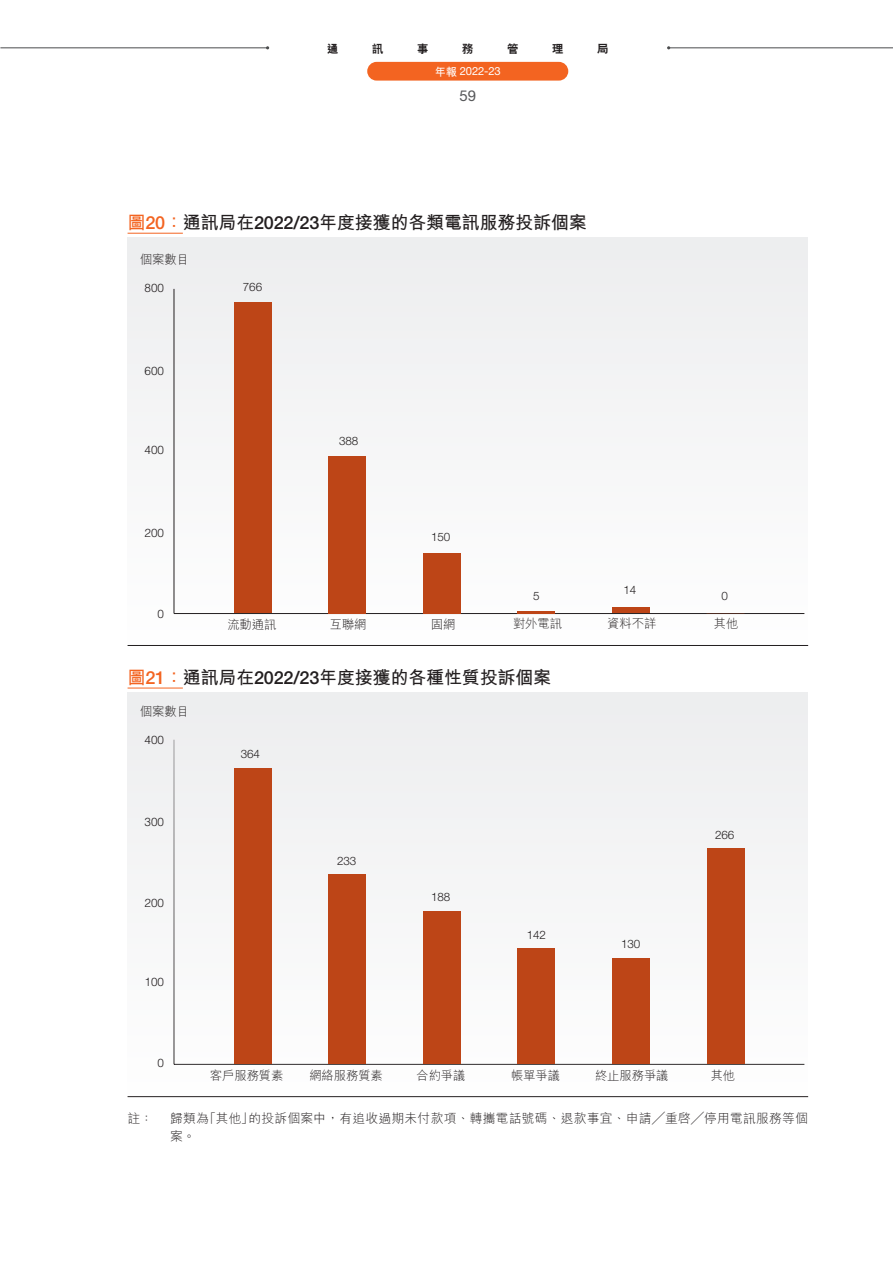
<style>
.page{position:relative;width:893px;height:1263px;background:#fff}
.page>*{position:absolute;margin:0;border:0;box-sizing:border-box;transform-origin:0 0}
.t1{font:700 18px "M Hei HK";letter-spacing:-.01em;color:#231f20}
.t2{font:15px "Helvetica Neue LT Std";color:#57585a}
.t3{font:300 12.75px/18px "M Hei HK";letter-spacing:.02em;color:#231f20}
.t4{font:300 12.3px "M Hei HK";letter-spacing:-.01em;color:#231f20}
.t5{font:300 11.7px "Helvetica Neue LT Std";letter-spacing:-.01em;color:#231f20}
.t6{font:300 11.7px "Helvetica LT Std";color:#231f20}
.t7{font:11.25px "Helvetica Neue LT Std";letter-spacing:-.015em;color:#fff}
.t8{font:800 11.25px "C Hei 2 HK";color:#231f20}
.s1{font-family:"M Hei HK";font-weight:700}
.s2{color:#f36421}
.s3{font-family:"Helvetica Neue LT Std";font-weight:500;color:#f36421}
.s4{font-family:"Helvetica Neue LT Std";font-weight:500}
</style>
<div class="page">
<hr style="left:669px;top:47px;width:224px;height:1px;background:#4b4c4d">
<hr style="left:0;top:47px;width:268px;height:1px;background:#4b4c4d">
<div style="left:367px;top:62px;width:201px;height:19px;background:#f36421;border-radius:9px"></div>
<hr style="left:128px;top:1096px;width:680px;height:1px;background:#231f20">
<div style="left:128px;top:692px;width:680px;height:404px;background:#f4f5f5"></div>
<hr style="left:128px;top:688px;width:55px;height:1px;background:#f36421">
<hr style="left:128px;top:233px;width:55px;height:1px;background:#f36421">
<div style="left:128px;top:237px;width:680px;height:408px;background:#f5f5f6"></div>
<hr style="left:128px;top:645px;width:680px;height:1px;background:#231f20">
<hr style="left:174px;top:613px;width:630px;height:1px;background:#231f20">
<hr style="left:174px;top:289px;width:1px;height:324px;background:#231f20">
<div style="left:612px;top:607px;width:38px;height:6px;background:#bd4517"></div>
<hr style="left:518px;top:611px;width:37px;height:2px;background:#bd4517">
<div style="left:423px;top:553px;width:38px;height:60px;background:#bd4517"></div>
<div style="left:328px;top:456px;width:38px;height:157px;background:#bd4517"></div>
<div style="left:234px;top:302px;width:38px;height:311px;background:#bd4517"></div>
<div style="left:234px;top:768px;width:38px;height:296px;background:#bd4517"></div>
<div style="left:328px;top:875px;width:38px;height:189px;background:#bd4517"></div>
<div style="left:423px;top:911px;width:38px;height:153px;background:#bd4517"></div>
<div style="left:518px;top:949px;width:37px;height:115px;background:#bd4517"></div>
<div style="left:612px;top:958px;width:38px;height:106px;background:#bd4517"></div>
<div style="left:707px;top:848px;width:37px;height:216px;background:#bd4517"></div>
<p class="t8" style="left:327px;top:41px;width:13px">通</p>
<p class="t8" style="left:372px;top:41px;width:13px">訊</p>
<p class="t8" style="left:417px;top:41px;width:13px">事</p>
<p class="t8" style="left:462px;top:41px;width:13px">務</p>
<p class="t8" style="left:507px;top:41px;width:13px">管</p>
<p class="t8" style="left:552px;top:41px;width:13px">理</p>
<p class="t8" style="left:597px;top:41px;width:13px">局</p>
<p class="t7" style="left:435px;top:65px;width:68px"><span class="s1">年報</span> 2022-23</p>
<p class="t2" style="left:459px;top:86px;width:18px">59</p>
<p class="t1" style="left:128px;top:209px;width:461px"><span class="s2">圖</span><span class="s3">20</span><span class="s2">：</span>通訊局在<span class="s4">2022/23</span>年度接獲的各類電訊服務投訴個案</p>
<p class="t4" style="left:140px;top:251px;width:51px">個案數目</p>
<p class="t6" style="left:145px;top:281px;width:21px">800</p>
<p class="t6" style="left:145px;top:363px;width:21px">600</p>
<p class="t6" style="left:145px;top:443px;width:21px">400</p>
<p class="t6" style="left:145px;top:526px;width:21px">200</p>
<p class="t5" style="left:243px;top:279px;width:21px">766</p>
<p class="t5" style="left:339px;top:434px;width:21px">388</p>
<p class="t5" style="left:431px;top:530px;width:21px">150</p>
<p class="t5" style="left:623px;top:583px;width:14px">14</p>
<p class="t5" style="left:533px;top:589px;width:8px">5</p>
<p class="t5" style="left:722px;top:589px;width:8px">0</p>
<p class="t6" style="left:158px;top:607px;width:8px">0</p>
<p class="t4" style="left:227px;top:615px;width:51px">流動通訊</p>
<p class="t4" style="left:330px;top:615px;width:38px">互聯網</p>
<p class="t4" style="left:431px;top:615px;width:26px">固網</p>
<p class="t4" style="left:513px;top:614px;width:51px">對外電訊</p>
<p class="t4" style="left:607px;top:614px;width:51px">資料不詳</p>
<p class="t4" style="left:714px;top:614px;width:26px">其他</p>
<p class="t1" style="left:128px;top:664px;width:425px"><span class="s2">圖</span><span class="s3">21</span><span class="s2">：</span>通訊局在<span class="s4">2022/23</span>年度接獲的各種性質投訴個案</p>
<p class="t4" style="left:140px;top:702px;width:51px">個案數目</p>
<p class="t6" style="left:145px;top:732px;width:21px">400</p>
<p class="t5" style="left:241px;top:747px;width:21px">364</p>
<p class="t6" style="left:145px;top:814px;width:21px">300</p>
<p class="t6" style="left:145px;top:896px;width:21px">200</p>
<p class="t6" style="left:145px;top:974px;width:21px">100</p>
<p class="t6" style="left:158px;top:1055px;width:8px">0</p>
<p class="t5" style="left:337px;top:853px;width:21px">233</p>
<p class="t5" style="left:431px;top:890px;width:21px">188</p>
<p class="t5" style="left:527px;top:928px;width:21px">142</p>
<p class="t5" style="left:621px;top:936px;width:21px">130</p>
<p class="t5" style="left:715px;top:828px;width:21px">266</p>
<p class="t4" style="left:210px;top:1067px;width:75px">客戶服務質素</p>
<p class="t4" style="left:309px;top:1067px;width:75px">網絡服務質素</p>
<p class="t4" style="left:416px;top:1067px;width:51px">合約爭議</p>
<p class="t4" style="left:511px;top:1067px;width:51px">帳單爭議</p>
<p class="t4" style="left:595px;top:1067px;width:75px">終止服務爭議</p>
<p class="t4" style="left:711px;top:1067px;width:26px">其他</p>
<p class="t3" style="left:128px;top:1109px;width:27px">註：</p>
<p class="t3" style="left:170px;top:1109px;width:639px">歸類為「其他」的投訴個案中，有追收過期未付款項、轉攜電話號碼、退款事宜、申請╱重啓╱停用電訊服務等個案。</p>
</div>
